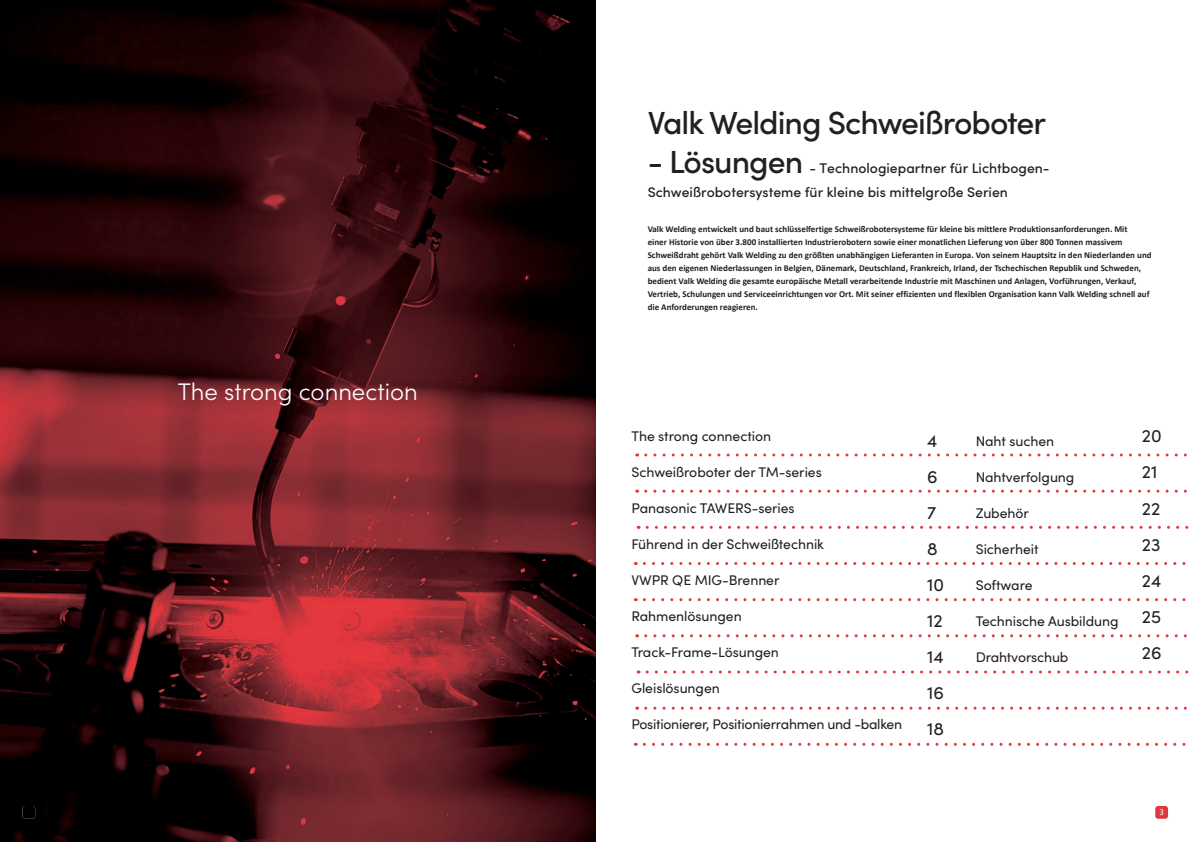
<style>
.page{position:relative;width:1191px;height:842px;background:#fff}
.page>*{position:absolute;margin:0;border:0;box-sizing:border-box;transform-origin:0 0}
.t1{font:500 32px "Sofia Pro";letter-spacing:-.03em;color:#231f20}
.t2{font:300 24px "Sofia Pro";color:#fff}
.t3{font:18px/36px "Sofia Pro";color:#231f20}
.t4{font:14px "Sofia Pro";letter-spacing:-.005em;color:#231f20}
.t5{font:500 14px/24px "Sofia Pro";color:#231f20}
.t6{font:700 9px/13px "Calibri";color:#231f20}
.t7{font:9px "Calibri";color:#fff}
</style>
<div class="page">
<div style="left:1155px;top:806px;width:13px;height:13px;background:#e1373d;border-radius:3px"></div>
<img style="left:0;top:0;width:595px;height:842px">
<svg style="left:22px;top:806px;width:13px;height:13px"></svg>
<svg style="left:644px;top:598px;width:542px;height:3px"></svg>
<svg style="left:645px;top:453px;width:542px;height:3px"></svg>
<svg style="left:645px;top:634px;width:542px;height:3px"></svg>
<svg style="left:647px;top:526px;width:542px;height:3px"></svg>
<svg style="left:645px;top:490px;width:542px;height:3px"></svg>
<svg style="left:644px;top:743px;width:542px;height:3px"></svg>
<svg style="left:644px;top:562px;width:542px;height:3px"></svg>
<svg style="left:647px;top:670px;width:542px;height:3px"></svg>
<svg style="left:645px;top:707px;width:542px;height:3px"></svg>
<h2 class="t2" style="left:178px;top:374px;width:241px">The strong connection</h2>
<h1 class="t1" style="left:647px;top:99px;width:400px">Valk Welding Schweißroboter</h1>
<h1 class="t1" style="left:647px;top:138px;width:157px">- Lösungen</h1>
<h3 class="t5" style="left:647px;top:155px;width:403px;text-indent:162px">- Technologiepartner für Lichtbogen-<br>Schweißrobotersysteme für kleine bis mittelgroße Serien</h3>
<p class="t6" style="left:647px;top:222px;width:505px">Valk Welding entwickelt und baut schlüsselfertige Schweißrobotersysteme für kleine bis mittlere Produktionsanforderungen. Mit<br>einer Historie von über 3.800 installierten Industrierobotern sowie einer monatlichen Lieferung von über 800 Tonnen massivem Schweißdraht gehört Valk Welding zu den größten unabhängigen Lieferanten in Europa. Von seinem Hauptsitz in den Niederlanden und aus den eigenen Niederlassungen in Belgien, Dänemark, Deutschland, Frankreich, Irland, der Tschechischen Republik und Schweden, bedient Valk Welding die gesamte europäische Metall verarbeitende Industrie mit Maschinen und Anlagen, Vorführungen, Verkauf, Vertrieb, Schulungen und Serviceeinrichtungen vor Ort. Mit seiner effizienten und flexiblen Organisation kann Valk Welding schnell auf die Anforderungen reagieren.</p>
<h3 class="t4" style="left:631px;top:426px;width:141px">The strong connection</h3>
<h3 class="t4" style="left:631px;top:462px;width:192px">Schweißroboter der TM-series</h3>
<h3 class="t4" style="left:631px;top:498px;width:165px">Panasonic TAWERS-series</h3>
<h3 class="t4" style="left:631px;top:534px;width:194px">Führend in der Schweißtechnik</h3>
<h3 class="t4" style="left:631px;top:570px;width:149px">VWPR QE MIG-Brenner</h3>
<h3 class="t4" style="left:631px;top:606px;width:112px">Rahmenlösungen</h3>
<h3 class="t4" style="left:631px;top:642px;width:149px">Track-Frame-Lösungen</h3>
<h3 class="t4" style="left:631px;top:678px;width:90px">Gleislösungen</h3>
<h3 class="t4" style="left:631px;top:714px;width:272px">Positionierer, Positionierrahmen und -balken</h3>
<h3 class="t3" style="left:927px;top:421px;width:18px">4<br>6<br>7<br>8<br>10<br>12<br>14<br>16<br>18</h3>
<h3 class="t3" style="left:1141px;top:417px;width:21px">20<br>21<br>22<br>23<br>24<br>25<br>26</h3>
<h3 class="t4" style="left:975px;top:431px;width:80px">Naht suchen</h3>
<h3 class="t4" style="left:975px;top:467px;width:100px">Nahtverfolgung</h3>
<h3 class="t4" style="left:975px;top:503px;width:55px">Zubehör</h3>
<h3 class="t4" style="left:975px;top:539px;width:64px">Sicherheit</h3>
<h3 class="t4" style="left:975px;top:575px;width:58px">Software</h3>
<h3 class="t4" style="left:975px;top:611px;width:144px">Technische Ausbildung</h3>
<h3 class="t4" style="left:975px;top:647px;width:94px">Drahtvorschub</h3>
<p class="t7" style="left:1159px;top:806px;width:6px">3</p>
</div>
